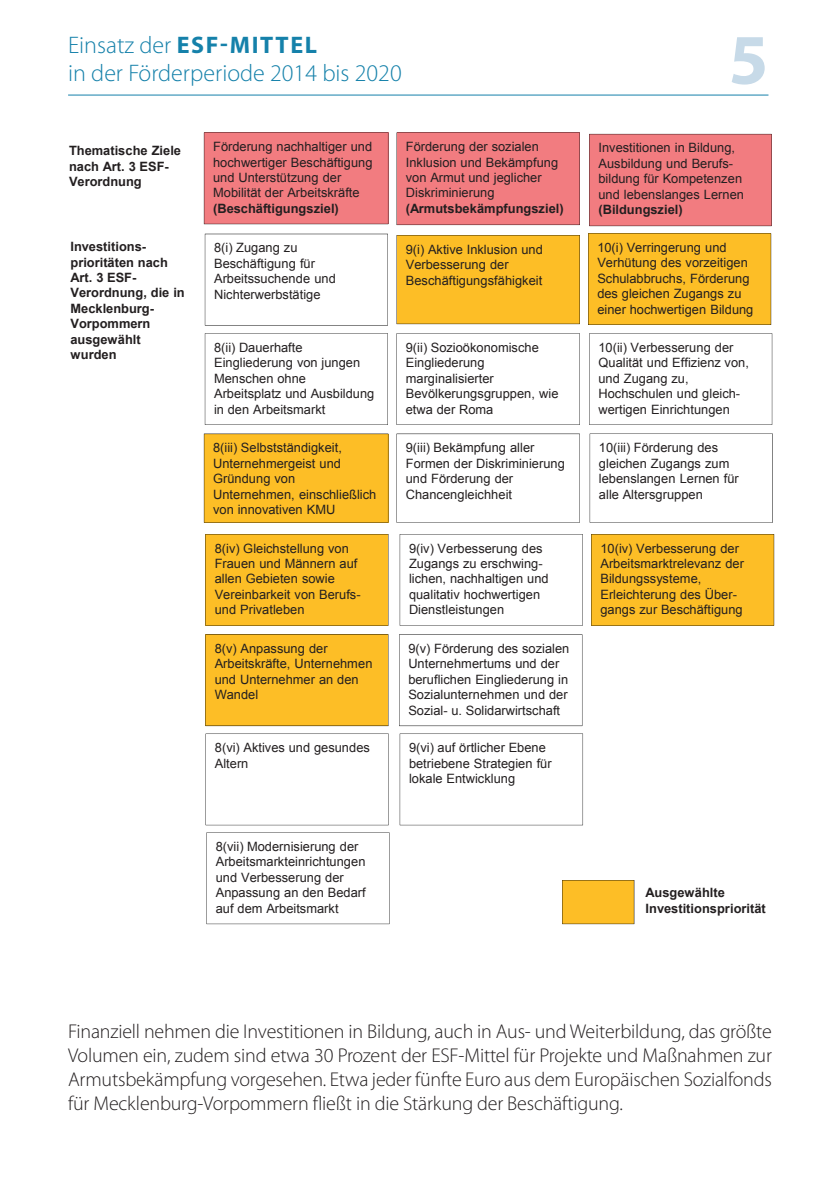
<style>
.page{position:relative;width:840px;height:1191px;background:#fff}
.page>*{position:absolute;margin:0;border:0;box-sizing:border-box;transform-origin:0 0}
.t1{font:700 71.6px "Myriad Pro";color:#c7dae8}
.t2{font:300 24px/28px "Myriad Pro";color:#1581aa}
.t3{font:300 20px/24px "Myriad Pro";letter-spacing:-.01em;color:#231f20;text-align:justify}
.t4{font:12.8px/15.4px "Arial";color:#231f20}
.t5{font:700 12.8px/15.4px "Arial";color:#231f20}
.s1{font-weight:700}
</style>
<div class="page">
<hr style="left:68px;top:95px;width:700px;height:1px;background:#1581aa">
<div style="left:204px;top:133px;width:184px;height:91px;background:#f27c80"></div>
<svg style="left:205px;top:234px;width:183px;height:91px"></svg>
<div style="left:589px;top:134px;width:182px;height:92px;background:#f27c80"></div>
<svg style="left:205px;top:333px;width:183px;height:92px"></svg>
<div style="left:204px;top:433px;width:184px;height:89px;background:#fdbe26"></div>
<div style="left:205px;top:534px;width:183px;height:91px;background:#fdbe26"></div>
<div style="left:205px;top:634px;width:183px;height:92px;background:#fdbe26"></div>
<svg style="left:205px;top:733px;width:183px;height:92px"></svg>
<svg style="left:206px;top:832px;width:183px;height:92px"></svg>
<div style="left:588px;top:233px;width:182px;height:92px;background:#fdbe26"></div>
<svg style="left:589px;top:333px;width:182px;height:92px"></svg>
<svg style="left:589px;top:433px;width:183px;height:89px"></svg>
<div style="left:396px;top:133px;width:183px;height:92px;background:#f27c80"></div>
<div style="left:396px;top:235px;width:183px;height:89px;background:#fdbe26"></div>
<svg style="left:396px;top:333px;width:183px;height:92px"></svg>
<svg style="left:396px;top:433px;width:183px;height:89px"></svg>
<svg style="left:399px;top:534px;width:183px;height:91px"></svg>
<svg style="left:399px;top:634px;width:183px;height:92px"></svg>
<svg style="left:399px;top:733px;width:183px;height:92px"></svg>
<svg style="left:562px;top:880px;width:72px;height:44px;background:#f7b925"></svg>
<div style="left:591px;top:534px;width:182px;height:91px;background:#fdbe26"></div>
<h2 class="t2" style="left:68px;top:31px;width:335px">Einsatz der <span class="s1">ESF-MITTEL<br></span>in der Förderperiode 2014 bis 2020</h2>
<p class="t5" style="left:69px;top:143px;width:113px">Thematische Ziele nach Art. 3 ESF-<br>Verordnung</p>
<p class="t4" style="left:213px;top:139px;width:161px">Förderung nachhaltiger und hochwertiger Beschäftigung und Unterstützung der<br>Mobilität der Arbeitskräfte</p>
<p class="t5" style="left:213px;top:201px;width:127px">(Beschäftigungsziel)</p>
<p class="t4" style="left:214px;top:240px;width:123px">8(i) Zugang zu<br>Beschäftigung für<br>Arbeitssuchende und<br>Nichterwerbstätige</p>
<p class="t5" style="left:70px;top:239px;width:116px">Investitions&shy;prioritäten nach<br>Art. 3 ESF-<br>Verordnung, die in<br>Mecklenburg-<br>Vorpommern ausgewählt wurden</p>
<p class="t4" style="left:214px;top:340px;width:162px">8(ii) Dauerhafte<br>Eingliederung von jungen<br>Menschen ohne<br>Arbeitsplatz und Ausbildung in den Arbeitsmarkt</p>
<p class="t4" style="left:213px;top:440px;width:165px">8(iii) Selbstständigkeit,<br>Unternehmergeist und<br>Gründung von<br>Unternehmen, einschließlich von innovativen KMU</p>
<p class="t4" style="left:214px;top:540px;width:147px">8(iv) Gleichstellung von<br>Frauen und Männern auf allen Gebieten sowie<br>Vereinbarkeit von Berufs&shy;und Privatleben</p>
<p class="t4" style="left:214px;top:641px;width:159px">8(v) Anpassung der<br>Arbeitskräfte, Unternehmen und Unternehmer an den<br>Wandel</p>
<p class="t4" style="left:215px;top:740px;width:156px">8(vi) Aktives und gesundes<br>Altern</p>
<p class="t4" style="left:216px;top:839px;width:151px">8(vii) Modernisierung der<br>Arbeitsmarkteinrichtungen und Verbesserung der<br>Anpassung an den Bedarf auf dem Arbeitsmarkt</p>
<p class="t4" style="left:405px;top:139px;width:154px">Förderung der sozialen<br>Inklusion und Bekämpfung von Armut und jeglicher<br>Diskriminierung</p>
<p class="t5" style="left:405px;top:201px;width:159px">(Armutsbekämpfungsziel)</p>
<p class="t4" style="left:405px;top:241px;width:138px">9(i) Aktive Inklusion und<br>Verbesserung der<br>Beschäftigungsfähigkeit</p>
<p class="t4" style="left:405px;top:340px;width:154px">9(ii) Sozioökonomische<br>Eingliederung marginalisierter<br>Bevölkerungsgruppen, wie etwa der Roma</p>
<p class="t4" style="left:405px;top:440px;width:160px">9(iii) Bekämpfung aller<br>Formen der Diskriminierung und Förderung der<br>Chancengleichheit</p>
<p class="t4" style="left:409px;top:540px;width:141px">9(iv) Verbesserung des<br>Zugangs zu erschwing&shy;lichen, nachhaltigen und qualitativ hochwertigen<br>Dienstleistungen</p>
<p class="t4" style="left:408px;top:641px;width:162px">9(v) Förderung des sozialen<br>Unternehmertums und der beruflichen Eingliederung in<br>Sozialunternehmen und der<br>Sozial- u. Solidarwirtschaft</p>
<p class="t4" style="left:409px;top:740px;width:144px">9(vi) auf örtlicher Ebene betriebene Strategien für lokale Entwicklung</p>
<h1 class="t1" style="left:728px;top:13px;width:41px">5</h1>
<p class="t4" style="left:598px;top:140px;width:147px">Investitionen in Bildung,<br>Ausbildung und Berufs&shy;bildung für Kompetenzen und lebenslanges Lernen</p>
<p class="t5" style="left:598px;top:202px;width:86px">(Bildungsziel)</p>
<p class="t4" style="left:597px;top:240px;width:157px">10(i) Verringerung und<br>Verhütung des vorzeitigen<br>Schulabbruchs, Förderung des gleichen Zugangs zu einer hochwertigen Bildung</p>
<p class="t4" style="left:598px;top:340px;width:152px">10(ii) Verbesserung der<br>Qualität und Effizienz von, und Zugang zu,<br>Hochschulen und gleich&shy;wertigen Einrichtungen</p>
<p class="t4" style="left:598px;top:440px;width:141px">10(iii) Förderung des gleichen Zugangs zum lebenslangen Lernen für alle Altersgruppen</p>
<p class="t4" style="left:600px;top:540px;width:145px">10(iv) Verbesserung der<br>Arbeitsmarktrelevanz der<br>Bildungssysteme,<br>Erleichterung des Über&shy;gangs zur Beschäftigung</p>
<p class="t5" style="left:645px;top:885px;width:122px">Ausgewählte<br>Investitionspriorität</p>
<p class="t3" style="left:68px;top:1019px;width:705px">Finanziell nehmen die Investitionen in Bildung, auch in Aus- und Weiterbildung, das größte Volumen ein, zudem sind etwa 30 Prozent der ESF-Mittel für Projekte und Maßnahmen zur Armutsbekämpfung vorgesehen. Etwa jeder fünfte Euro aus dem Europäischen Sozialfonds für Mecklenburg-Vorpommern fließt in die Stärkung der Beschäftigung.</p>
</div>
